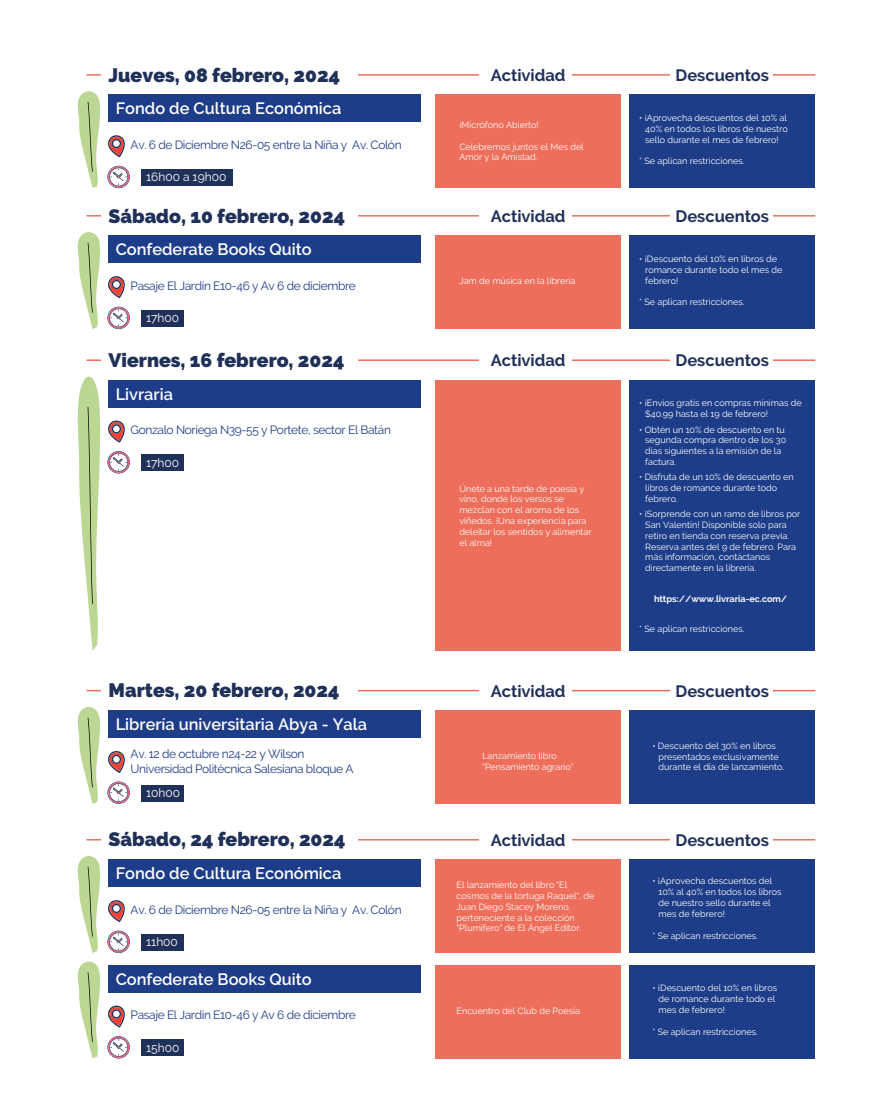
<style>
.page{position:relative;width:893px;height:1112px;background:#fff}
.page>*{position:absolute;margin:0;border:0;box-sizing:border-box;transform-origin:0 0}
.t1{font:900 19.35px "Raleway";color:#1f3059}
.t2{font:700 16.5px "Raleway";color:#1f3059}
.t3{font:600 16.35px "Raleway";color:#fff}
.t4{font:12px/14.4px "Raleway";letter-spacing:-.03em;color:#1e3d88}
.t5{font:12px "Raleway";color:#fff}
.t6{font:9px/10.8px "Raleway";color:#fff}
.t7{font:700 9px "Raleway";color:#fff}
</style>
<div class="page">
<svg style="left:77px;top:91px;width:23px;height:97px"></svg>
<svg style="left:108px;top:135px;width:17px;height:22px"></svg>
<div style="left:108px;top:95px;width:312px;height:27px;background:#1e3d88"></div>
<div style="left:435px;top:95px;width:186px;height:93px;background:#ed6f5b"></div>
<div style="left:629px;top:95px;width:186px;height:93px;background:#1e3d88"></div>
<hr style="left:87px;top:74px;width:728px;height:2px;background:#ed6f5b">
<div style="left:102px;top:63px;width:256px;height:23px;background:#fff"></div>
<div style="left:479px;top:63px;width:93px;height:23px;background:#fff"></div>
<div style="left:670px;top:63px;width:103px;height:23px;background:#fff"></div>
<div style="left:141px;top:169px;width:91px;height:17px;background:#1f3059"></div>
<svg style="left:107px;top:165px;width:23px;height:23px"></svg>
<svg style="left:77px;top:232px;width:23px;height:97px"></svg>
<svg style="left:108px;top:276px;width:17px;height:22px"></svg>
<div style="left:108px;top:235px;width:312px;height:28px;background:#1e3d88"></div>
<div style="left:435px;top:235px;width:186px;height:94px;background:#ed6f5b"></div>
<div style="left:629px;top:235px;width:186px;height:94px;background:#1e3d88"></div>
<hr style="left:87px;top:215px;width:728px;height:2px;background:#ed6f5b">
<div style="left:102px;top:204px;width:256px;height:23px;background:#fff"></div>
<div style="left:479px;top:204px;width:93px;height:23px;background:#fff"></div>
<div style="left:670px;top:204px;width:103px;height:23px;background:#fff"></div>
<div style="left:141px;top:310px;width:42px;height:17px;background:#1f3059"></div>
<svg style="left:107px;top:306px;width:23px;height:23px"></svg>
<svg style="left:77px;top:707px;width:23px;height:97px"></svg>
<svg style="left:108px;top:751px;width:17px;height:22px"></svg>
<div style="left:108px;top:710px;width:312px;height:28px;background:#1e3d88"></div>
<div style="left:435px;top:710px;width:186px;height:94px;background:#ed6f5b"></div>
<div style="left:629px;top:710px;width:186px;height:94px;background:#1e3d88"></div>
<hr style="left:87px;top:690px;width:728px;height:1px;background:#ed6f5b">
<div style="left:102px;top:678px;width:256px;height:24px;background:#fff"></div>
<div style="left:479px;top:678px;width:93px;height:24px;background:#fff"></div>
<div style="left:670px;top:678px;width:103px;height:24px;background:#fff"></div>
<div style="left:141px;top:784px;width:42px;height:17px;background:#1f3059"></div>
<svg style="left:107px;top:781px;width:23px;height:23px"></svg>
<svg style="left:77px;top:856px;width:23px;height:97px"></svg>
<svg style="left:108px;top:900px;width:17px;height:22px"></svg>
<div style="left:108px;top:859px;width:312px;height:28px;background:#1e3d88"></div>
<div style="left:435px;top:859px;width:186px;height:94px;background:#ed6f5b"></div>
<div style="left:629px;top:859px;width:186px;height:94px;background:#1e3d88"></div>
<hr style="left:87px;top:839px;width:728px;height:1px;background:#ed6f5b">
<div style="left:102px;top:827px;width:256px;height:24px;background:#fff"></div>
<div style="left:479px;top:827px;width:93px;height:24px;background:#fff"></div>
<div style="left:670px;top:827px;width:103px;height:24px;background:#fff"></div>
<div style="left:141px;top:934px;width:42px;height:16px;background:#1f3059"></div>
<svg style="left:107px;top:930px;width:23px;height:23px"></svg>
<svg style="left:77px;top:961px;width:23px;height:97px"></svg>
<svg style="left:108px;top:1005px;width:17px;height:22px"></svg>
<div style="left:108px;top:965px;width:312px;height:28px;background:#1e3d88"></div>
<div style="left:435px;top:965px;width:186px;height:93px;background:#ed6f5b"></div>
<div style="left:629px;top:965px;width:186px;height:93px;background:#1e3d88"></div>
<div style="left:141px;top:1039px;width:42px;height:17px;background:#1f3059"></div>
<svg style="left:107px;top:1036px;width:23px;height:22px"></svg>
<svg style="left:77px;top:376px;width:23px;height:275px"></svg>
<svg style="left:108px;top:420px;width:17px;height:22px"></svg>
<div style="left:108px;top:380px;width:312px;height:28px;background:#1e3d88"></div>
<div style="left:435px;top:380px;width:186px;height:271px;background:#ed6f5b"></div>
<div style="left:629px;top:380px;width:186px;height:271px;background:#1e3d88"></div>
<hr style="left:87px;top:359px;width:728px;height:2px;background:#ed6f5b">
<div style="left:102px;top:348px;width:256px;height:24px;background:#fff"></div>
<div style="left:479px;top:348px;width:93px;height:24px;background:#fff"></div>
<div style="left:670px;top:348px;width:103px;height:24px;background:#fff"></div>
<div style="left:141px;top:454px;width:42px;height:17px;background:#1f3059"></div>
<svg style="left:107px;top:451px;width:23px;height:22px"></svg>
<h1 class="t1" style="left:109px;top:64px;width:233px">Jueves, 08 febrero, 2024</h1>
<h2 class="t2" style="left:491px;top:66px;width:76px">Actividad</h2>
<h2 class="t2" style="left:675px;top:66px;width:95px">Descuentos</h2>
<p class="t6" style="left:459px;top:119px;width:81px">¡Micrófono Abierto!</p>
<p class="t6" style="left:459px;top:141px;width:126px">Celebremos juntos el Mes del<br>Amor y la Amistad.</p>
<h3 class="t5" style="left:146px;top:170px;width:82px">16h00 a 19h00</h3>
<h3 class="t3" style="left:116px;top:99px;width:227px">Fondo de Cultura Económica</h3>
<p class="t6" style="left:645px;top:113px;width:144px;text-align:justify;text-indent:-6px">• ¡Aprovecha descuentos del 10% al 40% en todos los libros de nuestro sello durante el mes de febrero!</p>
<p class="t6" style="left:639px;top:156px;width:107px">* Se aplican restricciones.</p>
<h3 class="t4" style="left:131px;top:137px;width:272px">Av. 6 de Diciembre N26-05 entre la Niña y Av. Colón</h3>
<h1 class="t1" style="left:109px;top:204px;width:238px">Sábado, 10 febrero, 2024</h1>
<h2 class="t2" style="left:491px;top:206px;width:76px">Actividad</h2>
<h2 class="t2" style="left:675px;top:206px;width:95px">Descuentos</h2>
<h3 class="t3" style="left:116px;top:240px;width:198px">Confederate Books Quito</h3>
<h3 class="t4" style="left:131px;top:278px;width:227px">Pasaje El Jardín E10-46 y Av 6 de diciembre</h3>
<h3 class="t5" style="left:146px;top:311px;width:35px">17h00</h3>
<p class="t6" style="left:459px;top:275px;width:117px">Jam de música en la librería</p>
<p class="t6" style="left:645px;top:253px;width:139px;text-indent:-6px">• ¡Descuento del 10% en libros de romance durante todo el mes de febrero!</p>
<p class="t6" style="left:639px;top:297px;width:107px">* Se aplican restricciones.</p>
<h1 class="t1" style="left:109px;top:349px;width:237px">Viernes, 16 febrero, 2024</h1>
<h2 class="t2" style="left:491px;top:351px;width:76px">Actividad</h2>
<h2 class="t2" style="left:675px;top:351px;width:95px">Descuentos</h2>
<h3 class="t3" style="left:116px;top:385px;width:59px">Livraria</h3>
<h3 class="t4" style="left:131px;top:422px;width:262px">Gonzalo Noriega N39-55 y Portete, sector El Batán</h3>
<h3 class="t5" style="left:146px;top:456px;width:35px">17h00</h3>
<p class="t6" style="left:459px;top:483px;width:134px">Únete a una tarde de poesía y vino, donde los versos se mezclan con el aroma de los viñedos. ¡Una experiencia para deleitar los sentidos y alimentar el alma!</p>
<p class="t6" style="left:645px;top:398px;width:158px;text-indent:-6px">• ¡Envíos gratis en compras mínimas de $40.99 hasta el 19 de febrero!</p>
<p class="t6" style="left:645px;top:424px;width:143px;text-indent:-6px">• Obtén un 10% de descuento en tu segunda compra dentro de los 30 días siguientes a la emisión de la factura.</p>
<p class="t6" style="left:645px;top:472px;width:150px;text-indent:-6px">• Disfruta de un 10% de descuento en libros de romance durante todo febrero.</p>
<p class="t6" style="left:645px;top:508px;width:157px;text-indent:-6px">• ¡Sorprende con un ramo de libros por San Valentín! Disponible solo para retiro en tienda con reserva previa.<br>Reserva antes del 9 de febrero. Para más información, contáctanos directamente en la librería.</p>
<p class="t7" style="left:654px;top:593px;width:135px">https://www.livraria-ec.com/</p>
<p class="t6" style="left:639px;top:624px;width:107px">* Se aplican restricciones.</p>
<h1 class="t1" style="left:109px;top:679px;width:232px">Martes, 20 febrero, 2024</h1>
<h2 class="t2" style="left:491px;top:681px;width:76px">Actividad</h2>
<h2 class="t2" style="left:675px;top:681px;width:95px">Descuentos</h2>
<h3 class="t3" style="left:116px;top:715px;width:253px">Librería universitaria Abya - Yala</h3>
<h3 class="t4" style="left:131px;top:747px;width:224px">Av. 12 de octubre n24-22 y Wilson<br>Universidad Politécnica Salesiana bloque A</h3>
<h3 class="t5" style="left:146px;top:786px;width:36px">10h00</h3>
<p class="t6" style="left:482px;top:750px;width:93px">Lanzamiento libro "Pensamiento agrario"</p>
<p class="t6" style="left:658px;top:740px;width:127px;text-indent:-6px">• Descuento del 30% en libros presentados exclusivamente durante el día de lanzamiento.</p>
<h1 class="t1" style="left:109px;top:828px;width:238px">Sábado, 24 febrero, 2024</h1>
<h2 class="t2" style="left:491px;top:830px;width:76px">Actividad</h2>
<h2 class="t2" style="left:675px;top:830px;width:95px">Descuentos</h2>
<p class="t6" style="left:457px;top:879px;width:139px">El lanzamiento del libro "El cosmos de la tortuga Raquel", de<br>Juan Diego Stacey Moreno, perteneciente a la colección "Plumífero" de El Ángel Editor.</p>
<h3 class="t5" style="left:146px;top:935px;width:33px">11h00</h3>
<h3 class="t3" style="left:116px;top:864px;width:227px">Fondo de Cultura Económica</h3>
<p class="t6" style="left:658px;top:876px;width:125px;text-indent:-6px">• ¡Aprovecha descuentos del<br>10% al 40% en todos los libros de nuestro sello durante el mes de febrero!</p>
<p class="t6" style="left:652px;top:930px;width:107px">* Se aplican restricciones.</p>
<h3 class="t4" style="left:131px;top:902px;width:272px">Av. 6 de Diciembre N26-05 entre la Niña y Av. Colón</h3>
<h3 class="t3" style="left:116px;top:970px;width:198px">Confederate Books Quito</h3>
<h3 class="t4" style="left:131px;top:1007px;width:227px">Pasaje El Jardín E10-46 y Av 6 de diciembre</h3>
<h3 class="t5" style="left:146px;top:1040px;width:35px">15h00</h3>
<p class="t6" style="left:457px;top:1005px;width:125px">Encuentro del Club de Poesía</p>
<p class="t6" style="left:658px;top:983px;width:120px;text-indent:-6px">• ¡Descuento del 10% en libros de romance durante todo el mes de febrero!</p>
<p class="t6" style="left:652px;top:1026px;width:107px">* Se aplican restricciones.</p>
</div>
